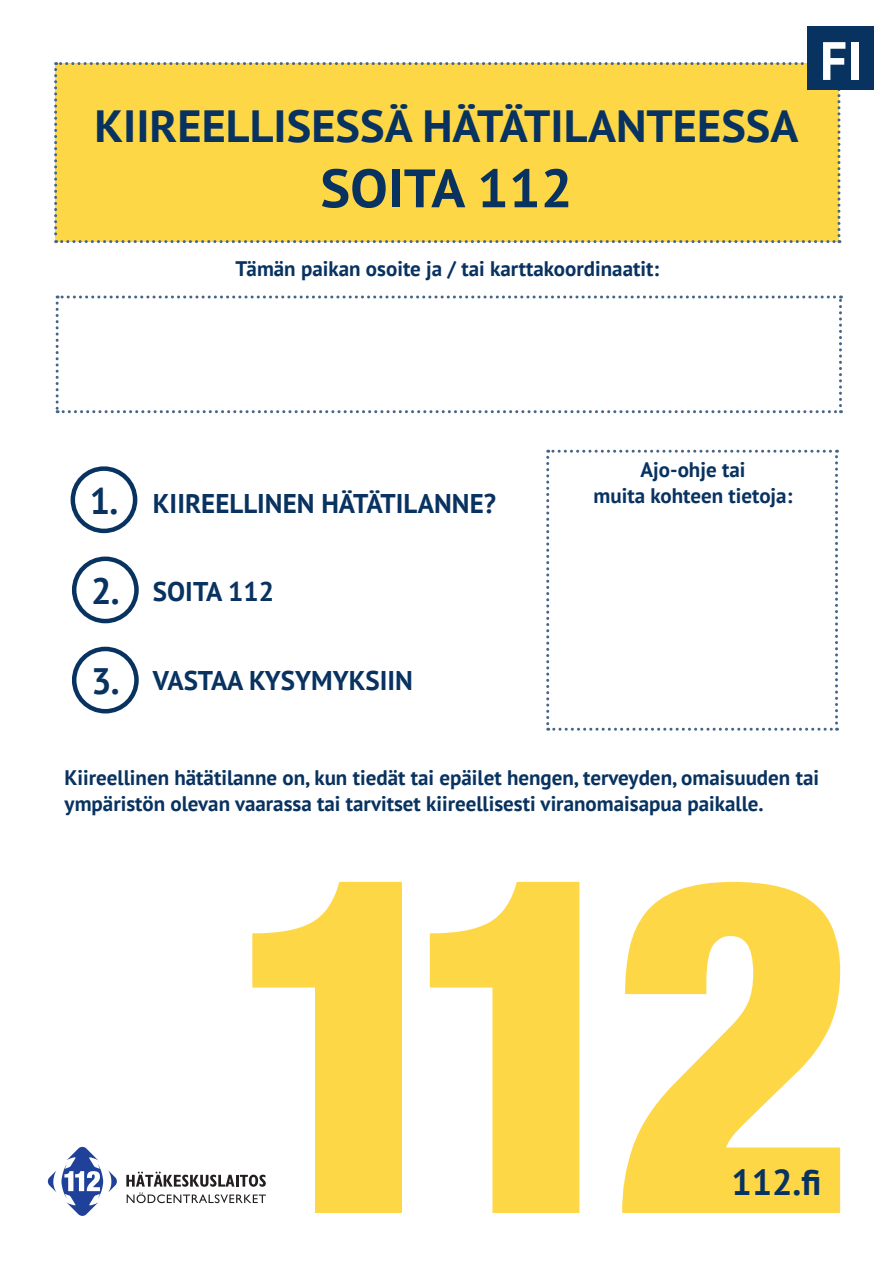
<style>
.page{position:relative;width:893px;height:1263px;background:#fff}
.page>*{position:absolute;margin:0;border:0;box-sizing:border-box;transform-origin:0 0}
.t1{font:700 54px "PT Sans";color:#083260;scale:1.04 1}
.t2{font:700 54px "PT Sans";color:#fff}
.t3{font:700 45px "PT Sans";color:#083260}
.t4{font:700 36.75px "PT Sans";color:#083260}
.t5{font:700 36px "PT Sans";color:#083260}
.t6{font:700 27px "PT Sans";color:#083260}
.t7{font:700 21px/25.2px "PT Sans";color:#083260;text-align:center}
</style>
<div class="page">
<svg style="left:56px;top:295px;width:786px;height:118px"></svg>
<svg style="left:546px;top:450px;width:292px;height:281px"></svg>
<svg style="left:252px;top:882px;width:150px;height:331px;fill:#fed747"></svg>
<svg style="left:430px;top:882px;width:149px;height:331px;fill:#fed747"></svg>
<svg style="left:622px;top:882px;width:218px;height:331px;fill:#fed747"></svg>
<div style="left:54px;top:62px;width:786px;height:181px;background:#fed747"></div>
<div style="left:808px;top:27px;width:66px;height:63px;background:#083260"></div>
<div style="left:71px;top:466px;width:66px;height:67px;border:4px solid #083260;border-radius:50%"></div>
<div style="left:72px;top:647px;width:67px;height:66px;border:4px solid #083260;border-radius:50%"></div>
<div style="left:72px;top:556px;width:67px;height:67px;border:4px solid #083260;border-radius:50%"></div>
<svg style="left:48px;top:1147px;width:69px;height:69px"></svg>
<svg style="left:126px;top:1171px;width:140px;height:32px"></svg>
<h1 class="t3" style="left:94px;top:97px;width:705px">KIIREELLISESSÄ HÄTÄTILANTEESSA</h1>
<h1 class="t1" style="left:320px;top:153px;width:244px">SOITA 112</h1>
<h2 class="t7" style="left:236px;top:256px;width:425px">Tämän paikan osoite ja / tai karttakoordinaatit:</h2>
<h1 class="t2" style="left:820px;top:25px;width:44px">FI</h1>
<h3 class="t4" style="left:90px;top:476px;width:30px">1.</h3>
<p class="t6" style="left:153px;top:486px;width:345px">KIIREELLINEN HÄTÄTILANNE?</p>
<h2 class="t7" style="left:594px;top:457px;width:200px">Ajo-ohje tai<br>muita kohteen tietoja:</h2>
<h3 class="t4" style="left:91px;top:566px;width:30px">2.</h3>
<p class="t6" style="left:153px;top:574px;width:123px">SOITA 112</p>
<h3 class="t4" style="left:91px;top:657px;width:30px">3.</h3>
<p class="t6" style="left:153px;top:662px;width:261px">VASTAA KYSYMYKSIIN</p>
<p class="t7" style="left:65px;top:765px;width:756px;text-align:left">Kiireellinen hätätilanne on, kun tiedät tai epäilet hengen, terveyden, omaisuuden tai ympäristön olevan vaarassa tai tarvitset kiireellisesti viranomaisapua paikalle.</p>
<p class="t5" style="left:731px;top:1158px;width:91px">112.fi</p>
</div>
